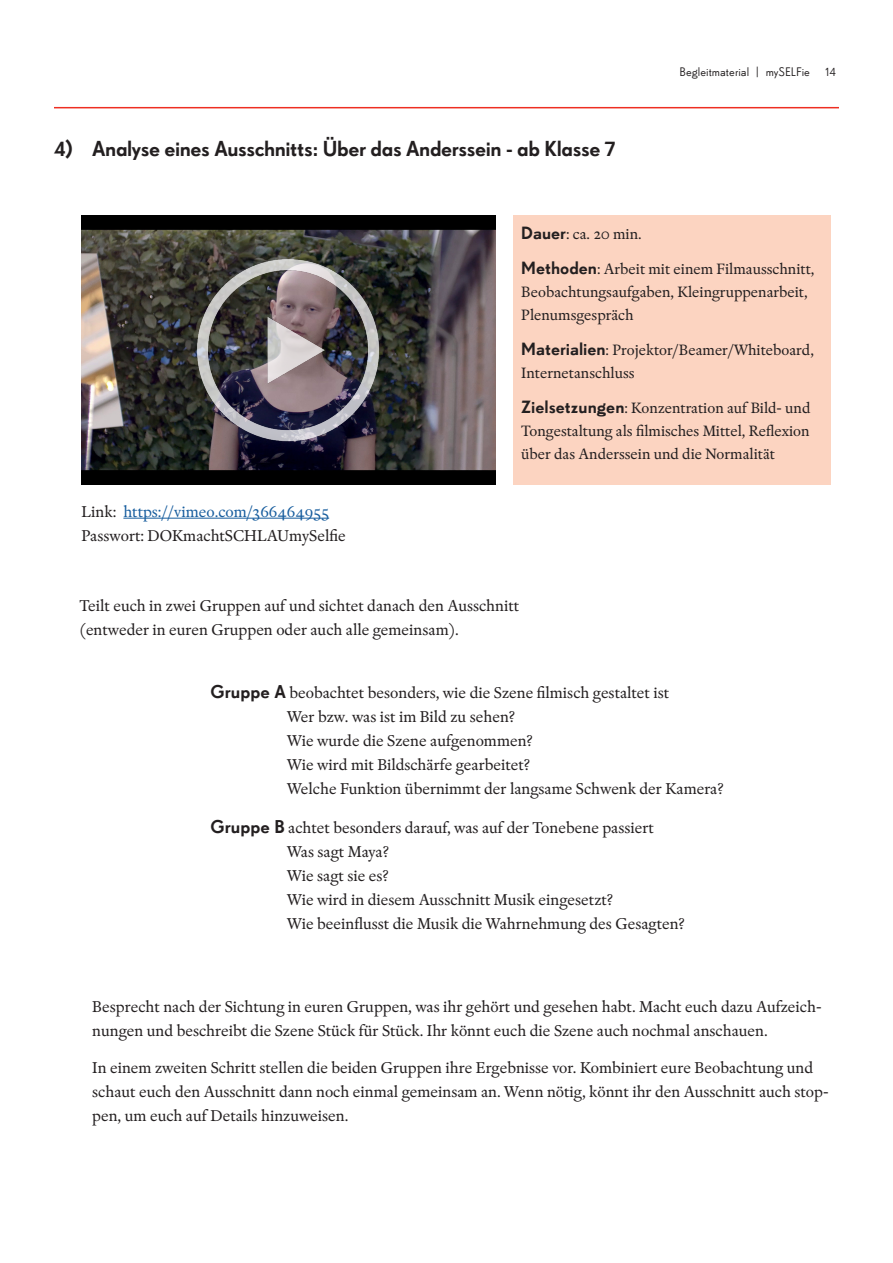
<style>
.page{position:relative;width:893px;height:1263px;background:#fff}
.page>*{position:absolute;margin:0;border:0;box-sizing:border-box;transform-origin:0 0}
.t1{font:21px "Super Grotesk A Med LF";letter-spacing:-.02em;color:#231f20}
.Paragraph{font:16.5px/24px "Rongel";color:#231f20}
.Paragraph-2{font:15.75px/23px "Rongel";color:#231f20}
.t2{font:12px "Super Grotesk B Rg LF";color:#231f20}
.s1{color:#175d9e}
.s2{font-family:"Super Grotesk B Med LF";font-size:17.25px}
.s3{font-family:"Super Grotesk B Med LF";font-size:18px}
</style>
<div class="page">
<hr style="left:54px;top:107px;width:785px;height:1px;background:#ee2e22">
<hr style="left:123px;top:518px;width:206px;height:1px;background:#175d9e">
<div style="left:513px;top:216px;width:318px;height:269px;background:#fcd4c1"></div>
<img style="left:81px;top:216px;width:414px;height:269px">
<img style="left:196px;top:258px;width:185px;height:185px">
<p class="t1" style="left:54px;top:136px;width:563px">4) Analyse eines Ausschnitts: Über das Anderssein - ab Klasse 7</p>
<p class="t2" style="left:679px;top:65px;width:158px">Begleitmaterial | mySELFie 14</p>
<p class="Paragraph" style="left:82px;top:500px;width:266px">Link: <span class="s1">https://vimeo.com/366464955<br></span>Passwort: DOKmachtSCHLAUmySelfie</p>
<p class="Paragraph-2" style="left:521px;top:223px;width:122px"><span class="s2">Dauer</span>: ca. 20 min.</p>
<p class="Paragraph-2" style="left:521px;top:258px;width:295px"><span class="s2">Methoden</span>: Arbeit mit einem Filmausschnitt,<br>Beobachtungsaufgaben, Kleingruppenarbeit,<br>Plenumsgespräch</p>
<p class="Paragraph-2" style="left:521px;top:339px;width:294px"><span class="s2">Materialien</span>: Projektor/Beamer/Whiteboard,<br>Internetanschluss</p>
<p class="Paragraph-2" style="left:521px;top:397px;width:291px;text-align:justify"><span class="s2">Zielsetzungen</span>: Konzentration auf Bild- und Tongestaltung als filmisches Mittel, Reflexion über das Anderssein und die Normalität</p>
<p class="Paragraph" style="left:80px;top:594px;width:441px">Teilt euch in zwei Gruppen auf und sichtet danach den Ausschnitt (entweder in euren Gruppen oder auch alle gemeinsam).</p>
<p class="Paragraph" style="left:210px;top:681px;width:460px"><span class="s3">Gruppe A</span> beobachtet besonders, wie die Szene filmisch gestaltet ist</p>
<p class="Paragraph" style="left:287px;top:705px;width:230px">Wer bzw. was ist im Bild zu sehen?</p>
<p class="Paragraph" style="left:287px;top:729px;width:247px">Wie wurde die Szene aufgenommen?</p>
<p class="Paragraph" style="left:287px;top:753px;width:245px">Wie wird mit Bildschärfe gearbeitet?</p>
<p class="Paragraph" style="left:287px;top:777px;width:438px">Welche Funktion übernimmt der langsame Schwenk der Kamera?</p>
<p class="Paragraph" style="left:210px;top:816px;width:445px"><span class="s3">Gruppe B</span> achtet besonders darauf, was auf der Tonebene passiert</p>
<p class="Paragraph" style="left:287px;top:840px;width:104px">Was sagt Maya?</p>
<p class="Paragraph" style="left:287px;top:864px;width:103px">Wie sagt sie es?</p>
<p class="Paragraph" style="left:287px;top:888px;width:328px">Wie wird in diesem Ausschnitt Musik eingesetzt?</p>
<p class="Paragraph" style="left:287px;top:912px;width:399px">Wie beeinflusst die Musik die Wahrnehmung des Gesagten?</p>
<p class="Paragraph" style="left:92px;top:995px;width:731px">Besprecht nach der Sichtung in euren Gruppen, was ihr gehört und gesehen habt. Macht euch dazu Aufzeich&shy;nungen und beschreibt die Szene Stück für Stück. Ihr könnt euch die Szene auch nochmal anschauen.</p>
<p class="Paragraph" style="left:92px;top:1056px;width:738px">In einem zweiten Schritt stellen die beiden Gruppen ihre Ergebnisse vor. Kombiniert eure Beobachtung und schaut euch den Ausschnitt dann noch einmal gemeinsam an. Wenn nötig, könnt ihr den Ausschnitt auch stop&shy;pen, um euch auf Details hinzuweisen.</p>
</div>
